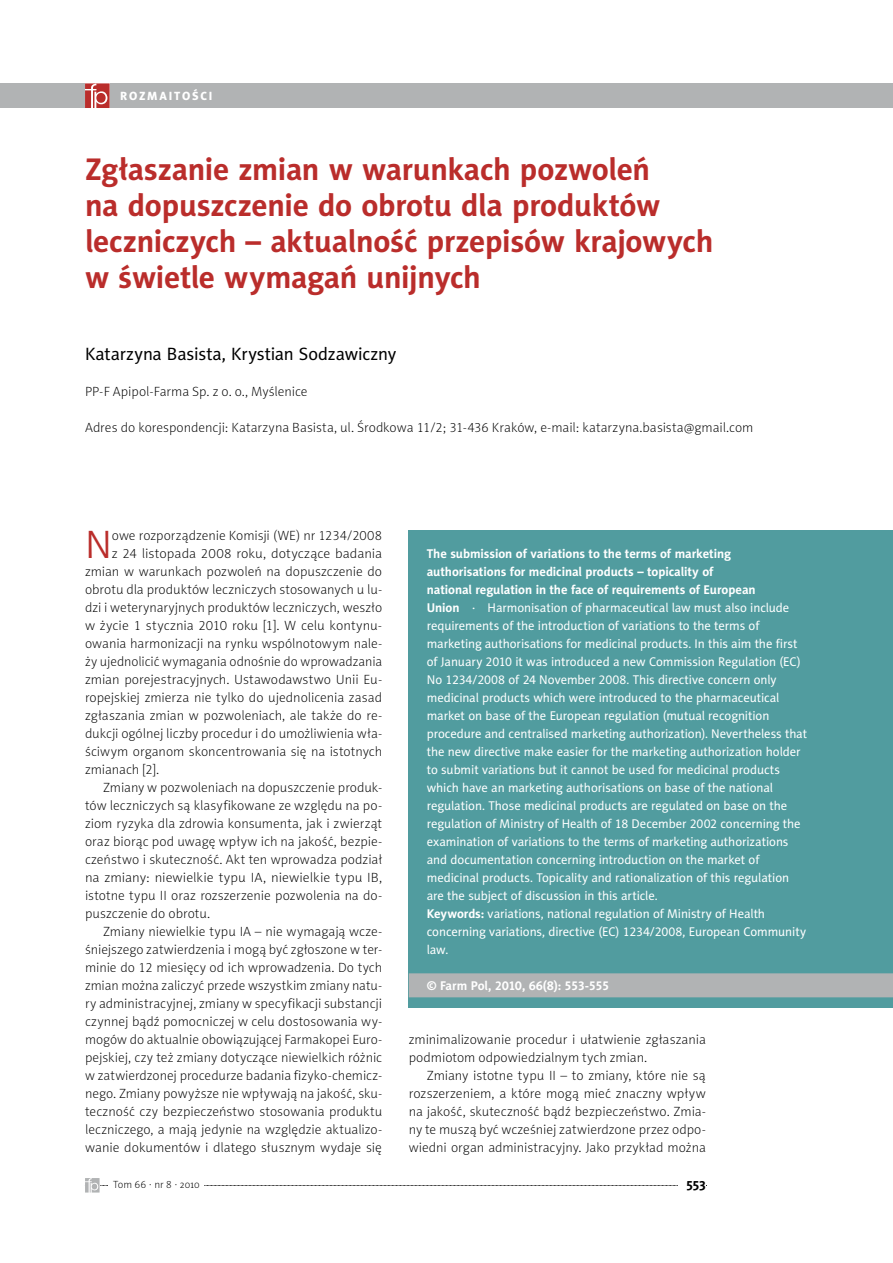
<style>
.page{position:relative;width:893px;height:1263px;background:#fff}
.page>*{position:absolute;margin:0;border:0;box-sizing:border-box;transform-origin:0 0}
.t1{font:40.05px "Naomi Sans EFN Light";color:#ba2d2b}
.t2{font:700 31.5px/36px "Naomi Sans EFN";letter-spacing:-.01em;color:#ba2d2b}
.t3{font:18px "Naomi Sans EFN";letter-spacing:-.005em;color:#000}
.t4{font:13.5px/18px "Naomi Sans EFN Thin";letter-spacing:.005em;color:#000}
.t5{font:700 13.5px "Naomi Sans EFN";color:#000}
.t6{font:12.75px/18px "Naomi Sans EFN";letter-spacing:-.005em;color:#fff}
.t7{font:700 12.75px "Naomi Sans EFN";letter-spacing:-.005em;color:#fff}
.t8{font:12px "Naomi Sans EFN Heavy";color:#fff}
.t9{font:10.5px "Naomi Sans EFN Thin";letter-spacing:.01em;color:#000}
.s1{font-weight:700}
</style>
<div class="page">
<div style="left:0;top:83px;width:893px;height:25px;background:#b1b3b4"></div>
<svg style="left:85px;top:83px;width:25px;height:25px"></svg>
<svg style="left:85px;top:1178px;width:622px;height:14px"></svg>
<div style="left:409px;top:530px;width:484px;height:478px;background:#519c9f"></div>
<div style="left:409px;top:973px;width:484px;height:24px;background:#b1b3b4"></div>
<p class="t8" style="left:120px;top:89px;width:94px">ROZMAIT OŚCI</p>
<h2 class="t2" style="left:85px;top:151px;width:630px">Zgłaszanie zmian w warunkach pozwoleń<br>na dopuszczenie do obrotu dla produktów leczniczych – aktualność przepisów krajowych w świetle wymagań unijnych</h2>
<h3 class="t3" style="left:85px;top:344px;width:313px">Katarzyna Basista, Krystian Sodzawiczny</h3>
<p class="t4" style="left:85px;top:383px;width:224px">PP-F Apipol-Farma Sp. z o. o., Myślenice</p>
<p class="t4" style="left:85px;top:419px;width:670px">Adres do korespondencji: Katarzyna Basista, ul. Środkowa 11/2; 31-436 Kraków, e-mail: katarzyna.basista@gmail.com</p>
<h1 class="t1" style="left:85px;top:522px;width:28px">N</h1>
<p class="t4" style="left:112px;top:527px;width:272px">owe rozporządzenie Komisji (WE) nr 1234/2008</p>
<p class="t4" style="left:112px;top:545px;width:272px">z 24 listopada 2008 roku, dotyczące badania</p>
<p class="t4" style="left:85px;top:563px;width:299px">zmian w warunkach pozwoleń na dopuszczenie do</p>
<p class="t4" style="left:85px;top:581px;width:299px">obrotu dla produktów leczniczych stosowanych u lu-</p>
<p class="t4" style="left:85px;top:599px;width:299px">dzi i weterynaryjnych produktów leczniczych, weszło</p>
<p class="t4" style="left:85px;top:617px;width:299px">w życie 1 stycznia 2010 roku [1]. W celu kontynu-</p>
<p class="t4" style="left:85px;top:635px;width:299px">owania harmonizacji na rynku wspólnotowym nale-</p>
<p class="t4" style="left:85px;top:653px;width:299px">ży ujednolicić wymagania odnośnie do wprowadzania</p>
<p class="t4" style="left:85px;top:671px;width:299px">zmian porejestracyjnych. Ustawodawstwo Unii Eu-</p>
<p class="t4" style="left:85px;top:689px;width:299px">ropejskiej zmierza nie tylko do ujednolicenia zasad</p>
<p class="t4" style="left:85px;top:707px;width:299px">zgłaszania zmian w pozwoleniach, ale także do re-</p>
<p class="t4" style="left:85px;top:725px;width:299px">dukcji ogólnej liczby procedur i do umożliwienia wła-</p>
<p class="t4" style="left:85px;top:743px;width:299px">ściwym organom skoncentrowania się na istotnych</p>
<p class="t4" style="left:85px;top:761px;width:76px">zmianach [2].</p>
<p class="t4" style="left:103px;top:779px;width:281px">Zmiany w pozwoleniach na dopuszczenie produk-</p>
<p class="t4" style="left:85px;top:797px;width:299px">tów leczniczych są klasyfikowane ze względu na po-</p>
<p class="t4" style="left:85px;top:815px;width:299px">ziom ryzyka dla zdrowia konsumenta, jak i zwierząt</p>
<p class="t4" style="left:85px;top:833px;width:299px">oraz biorąc pod uwagę wpływ ich na jakość, bezpie-</p>
<p class="t4" style="left:85px;top:851px;width:299px">czeństwo i skuteczność. Akt ten wprowadza podział</p>
<p class="t4" style="left:85px;top:869px;width:299px">na zmiany: niewielkie typu IA, niewielkie typu IB,</p>
<p class="t4" style="left:85px;top:887px;width:299px">istotne typu II oraz rozszerzenie pozwolenia na do-</p>
<p class="t4" style="left:85px;top:905px;width:127px">puszczenie do obrotu.</p>
<p class="t4" style="left:103px;top:923px;width:281px">Zmiany niewielkie typu IA – nie wymagają wcze-</p>
<p class="t4" style="left:85px;top:941px;width:299px">śniejszego zatwierdzenia i mogą być zgłoszone w ter-</p>
<p class="t4" style="left:85px;top:959px;width:299px">minie do 12 miesięcy od ich wprowadzenia. Do tych</p>
<p class="t4" style="left:85px;top:977px;width:299px">zmian można zaliczyć przede wszystkim zmiany natu-</p>
<p class="t4" style="left:85px;top:995px;width:299px">ry administracyjnej, zmiany w specyfikacji substancji</p>
<p class="t4" style="left:85px;top:1013px;width:299px">czynnej bądź pomocniczej w celu dostosowania wy-</p>
<p class="t4" style="left:85px;top:1031px;width:299px">mogów do aktualnie obowiązującej Farmakopei Euro-</p>
<p class="t4" style="left:85px;top:1049px;width:299px">pejskiej, czy też zmiany dotyczące niewielkich różnic</p>
<p class="t4" style="left:85px;top:1067px;width:299px">w zatwierdzonej procedurze badania fizyko-chemicz-</p>
<p class="t4" style="left:85px;top:1085px;width:299px">nego. Zmiany powyższe nie wpływają na jakość, sku-</p>
<p class="t4" style="left:85px;top:1103px;width:299px">teczność czy bezpieczeństwo stosowania produktu</p>
<p class="t4" style="left:85px;top:1121px;width:299px">leczniczego, a mają jedynie na względzie aktualizo-</p>
<p class="t4" style="left:85px;top:1139px;width:298px">wanie dokumentów i dlatego słusznym wydaje się</p>
<p class="t6" style="left:427px;top:545px;width:382px"><span class="s1">The submission of variations to the terms of marketing authorisations for medicinal products – topicality of<br>national regulation in the face of requirements of European<br>Union</span> · Harmonisation of pharmaceutical law must also include requirements of the introduction of variations to the terms of marketing authorisations for medicinal products. In this aim the first of January 2010 it was introduced a new Commission Regulation (EC)<br>No 1234/2008 of 24 November 2008. This directive concern only medicinal products which were introduced to the pharmaceutical market on base of the European regulation (mutual recognition procedure and centralised marketing authorization). Nevertheless that the new directive make easier for the marketing authorization holder to submit variations but it cannot be used for medicinal products which have an marketing authorisations on base of the national regulation. Those medicinal products are regulated on base on the regulation of Ministry of Health of 18 December 2002 concerning the examination of variations to the terms of marketing authorizations and documentation concerning introduction on the market of medicinal products. Topicality and rationalization of this regulation are the subject of discussion in this article.<br><span class="s1">Keywords:</span> variations, national regulation of Ministry of Health concerning variations, directive (EC) 1234/2008, European Community law.</p>
<p class="t7" style="left:427px;top:978px;width:184px">© Farm Pol, 2010, 66(8): 553-555</p>
<p class="t4" style="left:409px;top:1031px;width:298px">zminimalizowanie procedur i ułatwienie zgłaszania podmiotom odpowiedzialnym tych zmian.</p>
<p class="t4" style="left:409px;top:1067px;width:299px;text-align:justify;text-indent:18px">Zmiany istotne typu II – to zmiany, które nie są rozszerzeniem, a które mogą mieć znaczny wpływ na jakość, skuteczność bądź bezpieczeństwo. Zmia&shy;ny te muszą być wcześniej zatwierdzone przez odpo&shy;wiedni organ administracyjny. Jako przykład można</p>
<p class="t9" style="left:113px;top:1179px;width:88px">Tom 66 · nr 8 · 2010</p>
<p class="t5" style="left:686px;top:1176px;width:21px">553</p>
</div>
